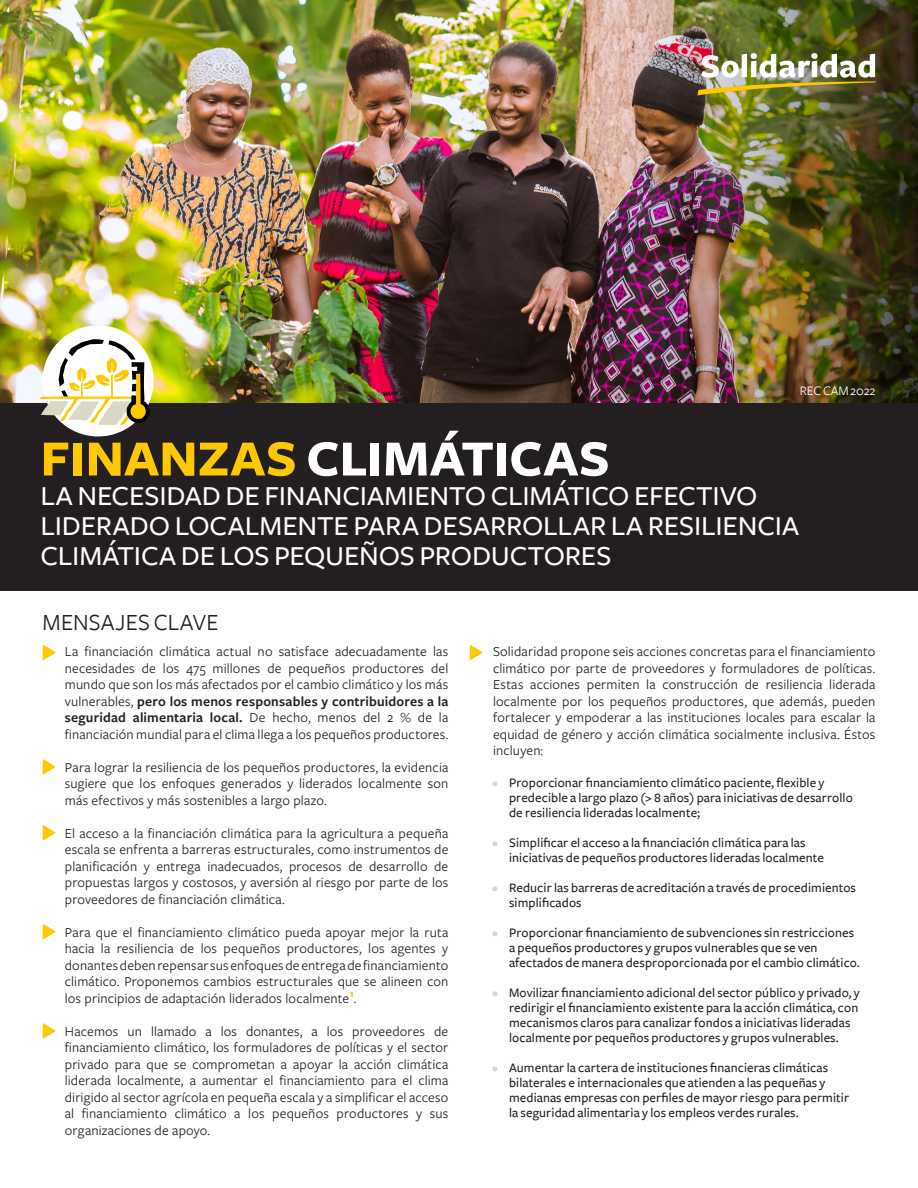
<style>
.page{position:relative;width:918px;height:1188px;background:#fff}
.page>*{position:absolute;margin:0;border:0;box-sizing:border-box;transform-origin:0 0}
.t1{font:700 52.5px "Freight Sans";color:#fff;scale:1.04 1}
.t2{font:500 28.5px/30px "Freight Sans";letter-spacing:-.005em;color:#fff;scale:1.04 1}
.t3{font:24px "Freight Sans";letter-spacing:.01em;color:#231f20}
.t4{font:14.25px/16.5px "Freight Sans Pro";letter-spacing:.01em;color:#231f20;text-align:justify}
.t5{font:500 13.5px/15px "Freight Sans";letter-spacing:.01em;color:#231f20}
.t6{font:13.5px "Freight Sans";letter-spacing:-.01em;color:#fff}
.s1{color:#ffc800}
.s2{font-weight:600}
.s3{font-weight:900;color:#d9d9c3}
</style>
<div class="page">
<img style="left:0;top:0;width:588px;height:404px">
<img style="left:588px;top:0;width:330px;height:404px">
<div style="left:0;top:404px;width:918px;height:187px;background:#231f20"></div>
<img style="left:697px;top:53px;width:178px;height:42px">
<div style="left:43px;top:325px;width:111px;height:111px;background:#fff;border-radius:50%"></div>
<svg style="left:43px;top:645px;width:13px;height:15px"></svg>
<svg style="left:470px;top:645px;width:13px;height:15px"></svg>
<svg style="left:43px;top:759px;width:13px;height:16px"></svg>
<svg style="left:43px;top:825px;width:13px;height:16px"></svg>
<svg style="left:43px;top:924px;width:13px;height:16px"></svg>
<svg style="left:43px;top:1023px;width:13px;height:16px"></svg>
<svg style="left:40px;top:339px;width:110px;height:86px"></svg>
<p class="t6" style="left:800px;top:383px;width:77px">REC CAM 2022</p>
<p class="t1" style="left:40px;top:430px;width:549px"><span class="s1">FINANZAS</span> CLIMÁTICAS</p>
<p class="t2" style="left:40px;top:482px;width:731px">LA NECESIDAD DE FINANCIAMIENTO CLIMÁTICO EFECTIVO<br>LIDERADO LOCALMENTE PARA DESARROLLAR LA RESILIENCIA<br>CLIMÁTICA DE LOS PEQUEÑOS PRODUCTORES</p>
<p class="t3" style="left:43px;top:609px;width:178px">MENSAJES CLAVE</p>
<p class="t4" style="left:65px;top:643px;width:385px">La financiación climática actual no satisface adecuadamente las necesidades de los 475 millones de pequeños productores del mundo que son los más afectados por el cambio climático y los más vulnerables, <span class="s2">pero los menos responsables y contribuidores a la seguridad alimentaria local.</span> De hecho, menos del 2 % de la financiación mundial para el clima llega a los pequeños productores.</p>
<p class="t4" style="left:65px;top:758px;width:385px">Para lograr la resiliencia de los pequeños productores, la evidencia sugiere que los enfoques generados y liderados localmente son más efectivos y más sostenibles a largo plazo.</p>
<p class="t4" style="left:65px;top:824px;width:385px">El acceso a la financiación climática para la agricultura a pequeña escala se enfrenta a barreras estructurales, como instrumentos de planificación y entrega inadecuados, procesos de desarrollo de propuestas largos y costosos, y aversión al riesgo por parte de los proveedores de financiación climática.</p>
<p class="t4" style="left:65px;top:923px;width:385px">Para que el financiamiento climático pueda apoyar mejor la ruta hacia la resiliencia de los pequeños productores, los agentes y donantes deben repensar sus enfoques de entrega de financiamiento climático. Proponemos cambios estructurales que se alineen con los principios de adaptación liderados localmente<sup>1</sup>.</p>
<p class="t4" style="left:65px;top:1022px;width:385px">Hacemos un llamado a los donantes, a los proveedores de financiamiento climático, los formuladores de políticas y el sector privado para que se comprometan a apoyar la acción climática liderada localmente, a aumentar el financiamiento para el clima dirigido al sector agrícola en pequeña escala y a simplificar el acceso al financiamiento climático a los pequeños productores y sus organizaciones de apoyo.</p>
<p class="t4" style="left:493px;top:643px;width:384px">Solidaridad propone seis acciones concretas para el financiamiento climático por parte de proveedores y formuladores de políticas.<br>Estas acciones permiten la construcción de resiliencia liderada localmente por los pequeños productores, que además, pueden fortalecer y empoderar a las instituciones locales para escalar la equidad de género y acción climática socialmente inclusiva. Éstos incluyen:</p>
<p class="t5" style="left:509px;top:776px;width:345px;text-indent:-17px"><span class="s3">•</span> Proporcionar financiamiento climático paciente, flexible y predecible a largo plazo (&gt; 8 años) para iniciativas de desarrollo de resiliencia lideradas localmente;</p>
<p class="t5" style="left:509px;top:836px;width:316px;text-indent:-17px"><span class="s3">•</span> Simplificar el acceso a la financiación climática para las iniciativas de pequeños productores lideradas localmente</p>
<p class="t5" style="left:509px;top:881px;width:348px;text-indent:-17px"><span class="s3">•</span> Reducir las barreras de acreditación a través de procedimientos simplificados</p>
<p class="t5" style="left:509px;top:926px;width:352px;text-indent:-17px"><span class="s3">•</span> Proporcionar financiamiento de subvenciones sin restricciones a pequeños productores y grupos vulnerables que se ven afectados de manera desproporcionada por el cambio climático.</p>
<p class="t5" style="left:509px;top:986px;width:352px;text-indent:-17px"><span class="s3">•</span> Movilizar financiamiento adicional del sector público y privado, y redirigir el financiamiento existente para la acción climática, con mecanismos claros para canalizar fondos a iniciativas lideradas localmente por pequeños productores y grupos vulnerables.</p>
<p class="t5" style="left:509px;top:1061px;width:342px;text-indent:-17px"><span class="s3">•</span> Aumentar la cartera de instituciones financieras climáticas bilaterales e internacionales que atienden a las pequeñas y medianas empresas con perfiles de mayor riesgo para permitir la seguridad alimentaria y los empleos verdes rurales.</p>
</div>
